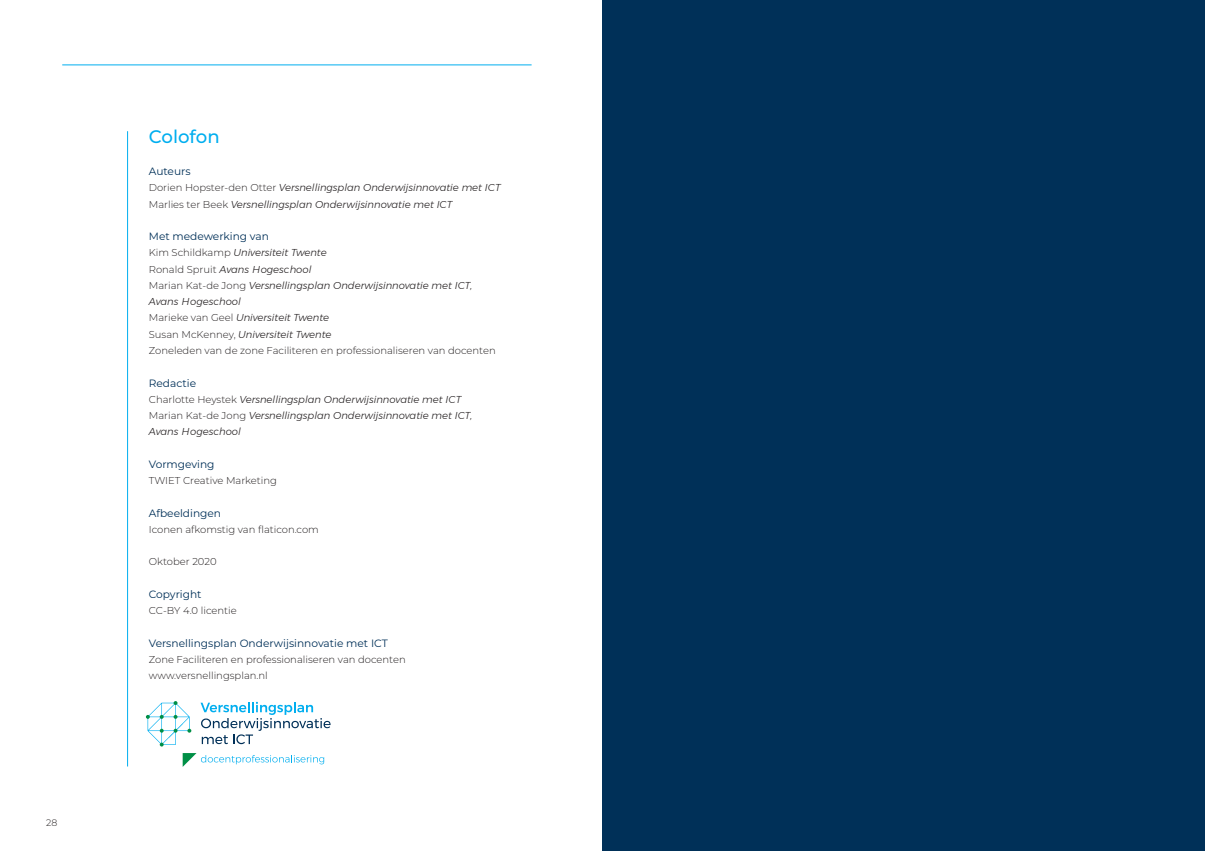
<style>
.page{position:relative;width:1205px;height:851px;background:#fff}
.page>*{position:absolute;margin:0;border:0;box-sizing:border-box;transform-origin:0 0}
.t1{font:500 18.12px "Montserrat";color:#00aeef}
.t2{font:10.62px "Montserrat";color:#003058}
.t3{font:300 10px/16.2px "Montserrat";color:#231f20}
.t4{font:italic 300 10px/16.2px "Montserrat";color:#231f20}
.t5{font:300 9.38px "Montserrat";color:#231f20}
.s1{font-style:normal}
.s2{font-style:italic}
</style>
<div class="page">
<hr style="left:62px;top:65px;width:469px;height:1px;background:#00aeef">
<hr style="left:127px;top:131px;width:1px;height:635px;background:#00aeef">
<svg style="left:201px;top:701px;width:129px;height:43px"></svg>
<svg style="left:146px;top:701px;width:45px;height:45px"></svg>
<svg style="left:183px;top:753px;width:141px;height:13px"></svg>
<div style="left:602px;top:0;width:603px;height:850px;background:#003058"></div>
<p class="t5" style="left:46px;top:815px;width:13px">28</p>
<h1 class="t1" style="left:149px;top:123px;width:72px">Colofon</h1>
<p class="t2" style="left:149px;top:164px;width:43px">Auteurs</p>
<p class="t4" style="left:149px;top:179px;width:353px"><span class="s1">Dorien Hopster-den Otter</span> Versnellingsplan Onderwijsinnovatie met ICT<br><span class="s1">Marlies ter Beek</span> Versnellingsplan Onderwijsinnovatie met ICT</p>
<p class="t2" style="left:149px;top:229px;width:122px">Met medewerking van</p>
<p class="t3" style="left:149px;top:244px;width:348px">Kim Schildkamp <span class="s2">Universiteit Twente<br></span>Ronald Spruit <span class="s2">Avans Hogeschool<br></span>Marian Kat-de Jong <span class="s2">Versnellingsplan Onderwijsinnovatie met ICT, Avans Hogeschool<br></span>Marieke van Geel <span class="s2">Universiteit Twente<br></span>Susan McKenney, <span class="s2">Universiteit Twente<br></span>Zoneleden van de zone Faciliteren en professionaliseren van docenten</p>
<p class="t2" style="left:149px;top:375px;width:49px">Redactie</p>
<p class="t4" style="left:149px;top:391px;width:325px"><span class="s1">Charlotte Heystek</span> Versnellingsplan Onderwijsinnovatie met ICT<br><span class="s1">Marian Kat-de Jong</span> Versnellingsplan Onderwijsinnovatie met ICT,<br>Avans Hogeschool</p>
<p class="t2" style="left:149px;top:456px;width:67px">Vormgeving</p>
<p class="t3" style="left:149px;top:472px;width:130px">TWIET Creative Marketing</p>
<p class="t2" style="left:149px;top:505px;width:74px">Afbeeldingen</p>
<p class="t3" style="left:149px;top:521px;width:172px">Iconen afkomstig van flaticon.com</p>
<p class="t3" style="left:149px;top:553px;width:69px">Oktober 2020</p>
<p class="t2" style="left:149px;top:586px;width:54px">Copyright</p>
<p class="t3" style="left:149px;top:602px;width:89px">CC-BY 4.0 licentie</p>
<p class="t2" style="left:149px;top:635px;width:241px">Versnellingsplan Onderwijsinnovatie met ICT</p>
<p class="t3" style="left:149px;top:651px;width:258px">Zone Faciliteren en professionaliseren van docenten www.versnellingsplan.nl</p>
</div>
